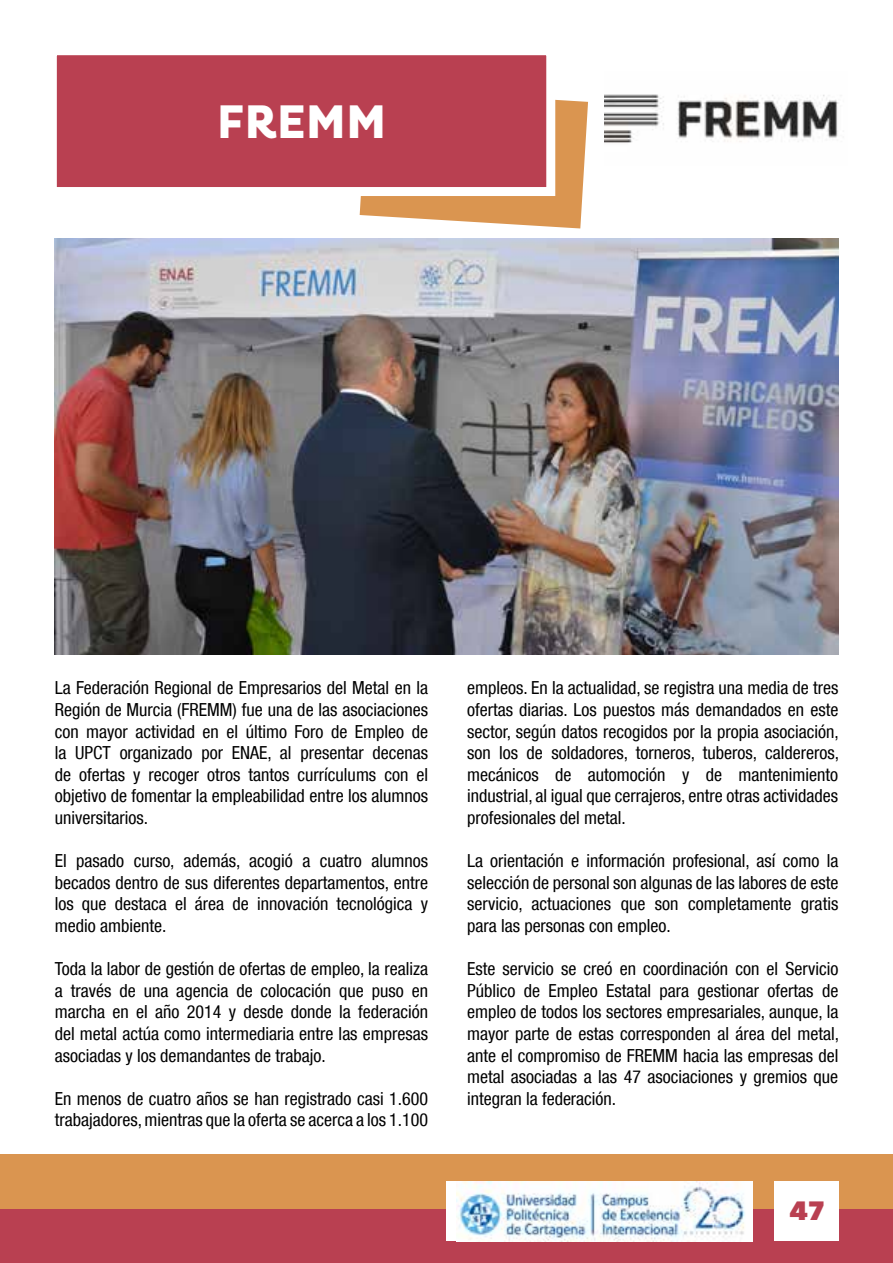
<style>
.page{position:relative;width:893px;height:1263px;background:#fff}
.page>*{position:absolute;margin:0;border:0;box-sizing:border-box;transform-origin:0 0}
.t1{font:800 48px "Pluto Cond";color:#fff}
.t2{font:900 27px "Pluto Sans W01";color:#b94051}
.t3{font:condensed 18px/21.6px "Helvetica Neue LT Com";color:#000;text-align:justify}
</style>
<div class="page">
<div style="left:0;top:1209px;width:893px;height:54px;background:#b94051"></div>
<div style="left:0;top:1155px;width:893px;height:54px;background:#da9550"></div>
<div style="left:775px;top:1182px;width:64px;height:59px;background:#fff"></div>
<div style="left:446px;top:1182px;width:306px;height:59px;background:#fff"></div>
<img style="left:457px;top:1182px;width:288px;height:59px">
<svg style="left:360px;top:99px;width:228px;height:129px"></svg>
<div style="left:48px;top:46px;width:507px;height:150px;background:#b94051;border:9px solid #fff"></div>
<img style="left:55px;top:238px;width:784px;height:417px">
<img style="left:604px;top:94px;width:235px;height:49px">
<h1 class="t1" style="left:217px;top:95px;width:171px">FREMM</h1>
<p class="t3" style="left:55px;top:677px;width:375px">La Federación Regional de Empresarios del Metal en la Región de Murcia (FREMM) fue una de las asociaciones con mayor actividad en el último Foro de Empleo de la UPCT organizado por ENAE, al presentar decenas de ofertas y recoger otros tantos currículums con el objetivo de fomentar la empleabilidad entre los alumnos universitarios.</p>
<p class="t3" style="left:55px;top:850px;width:375px">El pasado curso, además, acogió a cuatro alumnos becados dentro de sus diferentes departamentos, entre los que destaca el área de innovación tecnológica y medio ambiente.</p>
<p class="t3" style="left:55px;top:958px;width:375px">Toda la labor de gestión de ofertas de empleo, la realiza a través de una agencia de colocación que puso en marcha en el año 2014 y desde donde la federación del metal actúa como intermediaria entre las empresas asociadas y los demandantes de trabajo.</p>
<p class="t3" style="left:55px;top:1087px;width:375px">En menos de cuatro años se han registrado casi 1.600 trabajadores, mientras que la oferta se acerca a los 1.100</p>
<p class="t3" style="left:467px;top:677px;width:373px">empleos. En la actualidad, se registra una media de tres ofertas diarias. Los puestos más demandados en este sector, según datos recogidos por la propia asociación, son los de soldadores, torneros, tuberos, caldereros, mecánicos de automoción y de mantenimiento industrial, al igual que cerrajeros, entre otras actividades profesionales del metal.</p>
<p class="t3" style="left:467px;top:850px;width:373px">La orientación e información profesional, así como la selección de personal son algunas de las labores de este servicio, actuaciones que son completamente gratis para las personas con empleo.</p>
<p class="t3" style="left:467px;top:958px;width:373px">Este servicio se creó en coordinación con el Servicio Público de Empleo Estatal para gestionar ofertas de empleo de todos los sectores empresariales, aunque, la mayor parte de estas corresponden al área del metal, ante el compromiso de FREMM hacia las empresas del metal asociadas a las 47 asociaciones y gremios que integran la federación.</p>
<h2 class="t2" style="left:789px;top:1195px;width:36px">47</h2>
</div>
